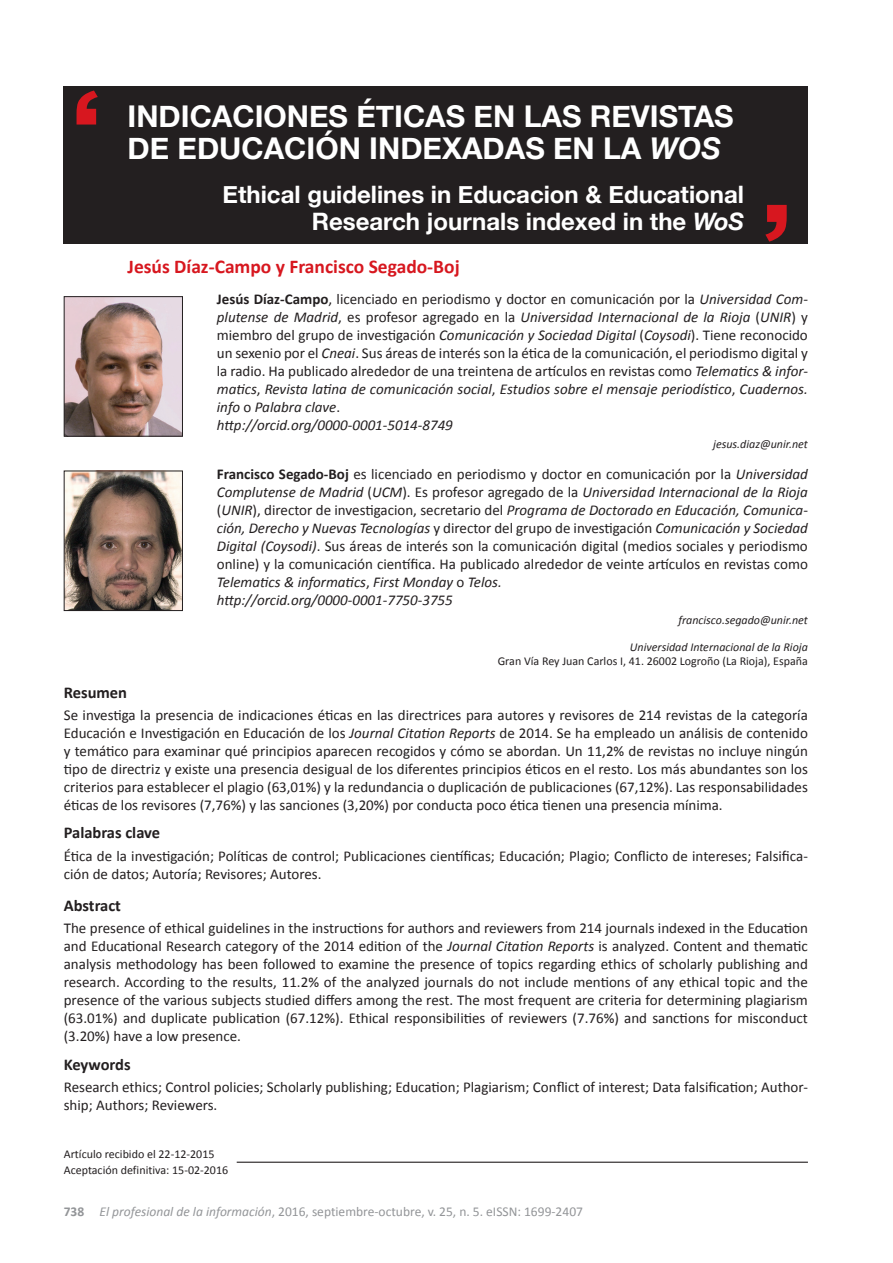
<style>
.page{position:relative;width:893px;height:1263px;background:#fff}
.page>*{position:absolute;margin:0;border:0;box-sizing:border-box;transform-origin:0 0}
.t1{font:700 30px/31.5px "Helvetica Neue";color:#fff}
.t2{font:700 24px/27px "Helvetica Neue";color:#fff;text-align:right}
.t3{font:700 19.5px "Calibri";color:#d7171f}
.t4{font:700 16.5px "Calibri";color:#231f20}
.t5{font:15px/18px "Calibri";color:#231f20}
.t6{font:13.5px "Calibri";color:#939598}
.t7{font:12px/15.6px "Calibri";color:#231f20}
.t8{font:italic 12px "Calibri";color:#231f20}
.s1{font-style:italic}
.s2{font-weight:700}
</style>
<div class="page">
<div style="left:64px;top:86px;width:744px;height:158px;background:#231f20"></div>
<svg style="left:765px;top:205px;width:22px;height:37px"></svg>
<svg style="left:77px;top:91px;width:21px;height:34px"></svg>
<hr style="left:237px;top:1162px;width:571px;height:1px;background:#231f20">
<img style="left:66px;top:298px;width:115px;height:137px">
<div style="left:64px;top:296px;width:119px;height:141px;border:1px solid #231f20"></div>
<img style="left:66px;top:473px;width:115px;height:136px">
<div style="left:64px;top:471px;width:119px;height:140px;border:1px solid #231f20"></div>
<h1 class="t1" style="left:128px;top:101px;width:608px">INDICACIONES ÉTICAS EN LAS REVISTAS<br>DE EDUCACIÓN INDEXADAS EN LA <span class="s1">WOS</span></h1>
<h2 class="t2" style="left:223px;top:182px;width:523px">Ethical guidelines in Educacion &amp; Educational<br>Research journals indexed in the <span class="s1">WoS</span></h2>
<h3 class="t3" style="left:128px;top:254px;width:334px">Jesús Díaz-Campo y Francisco Segado-Boj</h3>
<p class="t5" style="left:217px;top:290px;width:593px"><span class="s2">Jesús Díaz-Campo</span>, licenciado en periodismo y doctor en comunicación por la <span class="s1">Universidad Com&shy;plutense de Madrid</span>, es profesor agregado en la <span class="s1">Universidad Internacional de la Rioja</span> (<span class="s1">UNIR</span>) y miembro del grupo de investigación <span class="s1">Comunicación y Sociedad Digital</span> (<span class="s1">Coysodi</span>). Tiene reconocido un sexenio por el <span class="s1">Cneai</span>. Sus áreas de interés son la ética de la comunicación, el periodismo digital y la radio. Ha publicado alrededor de una treintena de artículos en revistas como <span class="s1">Telematics &amp; infor&shy;matics</span>, <span class="s1">Revista latina de comunicación social</span>, <span class="s1">Estudios sobre el mensaje periodístico</span>, <span class="s1">Cuadernos. info</span> o <span class="s1">Palabra clave</span>.<br><span class="s1">http://orcid.org/0000-0001-5014-8749</span></p>
<p class="t8" style="left:713px;top:436px;width:96px">jesus.diaz@unir.net</p>
<p class="t5" style="left:217px;top:465px;width:593px"><span class="s2">Francisco Segado-Boj</span> es licenciado en periodismo y doctor en comunicación por la <span class="s1">Universidad Complutense de Madrid</span> (<span class="s1">UCM</span>). Es profesor agregado de la <span class="s1">Universidad Internacional de la Rioja </span>(<span class="s1">UNIR</span>), director de investigacion, secretario del <span class="s1">Programa de Doctorado en Educación, Comunica&shy;ción, Derecho y Nuevas Tecnologías</span> y director del grupo de investigación <span class="s1">Comunicación y Sociedad Digital (Coysodi)</span>. Sus áreas de interés son la comunicación digital (medios sociales y periodismo online) y la comunicación científica. Ha publicado alrededor de veinte artículos en revistas como <span class="s1">Telematics &amp; informatics</span>, <span class="s1">First Monday</span> o <span class="s1">Telos.<br>http://orcid.org/0000-0001-7750-3755</span></p>
<p class="t8" style="left:678px;top:611px;width:131px">francisco.segado@unir.net</p>
<p class="t8" style="left:630px;top:639px;width:180px">Universidad Internacional de la Rioja</p>
<p class="t7" style="left:498px;top:653px;width:312px">Gran Vía Rey Juan Carlos I, 41. 26002 Logroño (La Rioja), España</p>
<p class="t4" style="left:64px;top:682px;width:65px">Resumen</p>
<p class="t5" style="left:64px;top:706px;width:746px;text-align:justify">Se investiga la presencia de indicaciones éticas en las directrices para autores y revisores de 214 revistas de la categoría Educación e Investigación en Educación de los <span class="s1">Journal Citation Reports</span> de 2014. Se ha empleado un análisis de contenido y temático para examinar qué principios aparecen recogidos y cómo se abordan. Un 11,2% de revistas no incluye ningún tipo de directriz y existe una presencia desigual de los diferentes principios éticos en el resto. Los más abundantes son los criterios para establecer el plagio (63,01%) y la redundancia o duplicación de publicaciones (67,12%). Las responsabilidades éticas de los revisores (7,76%) y las sanciones (3,20%) por conducta poco ética tienen una presencia mínima.</p>
<p class="t4" style="left:64px;top:822px;width:98px">Palabras clave</p>
<p class="t5" style="left:64px;top:847px;width:746px">Ética de la investigación; Políticas de control; Publicaciones científicas; Educación; Plagio; Conflicto de intereses; Falsifica&shy;ción de datos; Autoría; Revisores; Autores.</p>
<p class="t4" style="left:64px;top:895px;width:59px">Abstract</p>
<p class="t5" style="left:64px;top:919px;width:746px;text-align:justify">The presence of ethical guidelines in the instructions for authors and reviewers from 214 journals indexed in the Education and Educational Research category of the 2014 edition of the <span class="s1">Journal Citation Reports</span> is analyzed. Content and thematic analysis methodology has been followed to examine the presence of topics regarding ethics of scholarly publishing and research. According to the results, 11.2% of the analyzed journals do not include mentions of any ethical topic and the presence of the various subjects studied differs among the rest. The most frequent are criteria for determining plagiarism (63.01%) and duplicate publication (67.12%). Ethical responsibilities of reviewers (7.76%) and sanctions for misconduct (3.20%) have a low presence.</p>
<p class="t4" style="left:64px;top:1054px;width:68px">Keywords</p>
<p class="t5" style="left:64px;top:1078px;width:746px">Research ethics; Control policies; Scholarly publishing; Education; Plagiarism; Conflict of interest; Data falsification; Author&shy;ship; Authors; Reviewers.</p>
<p class="t7" style="left:64px;top:1147px;width:166px">Artículo recibido el 22-12-2015<br>Aceptación definitiva: 15-02-2016</p>
<p class="t6" style="left:64px;top:1203px;width:521px"><span class="s2">738</span> <span class="s1">El profesional de la información</span>, 2016, septiembre-octubre, v. 25, n. 5. eISSN: 1699-2407</p>
</div>
